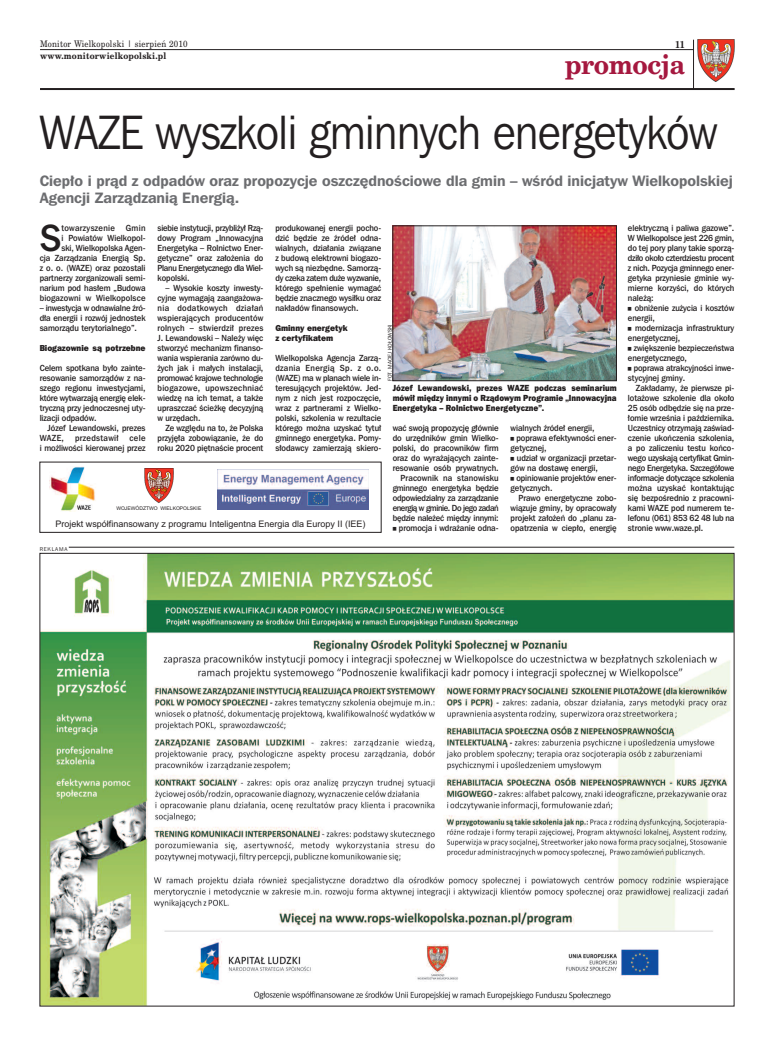
<style>
.page{position:relative;width:774px;height:1046px;background:#fff}
.page>*{position:absolute;margin:0;border:0;box-sizing:border-box;transform-origin:0 0}
.t1{font:48px "Frnk Goth ITC Bk PL";letter-spacing:-.01em;color:#231f20;scale:.9 1}
.t2{font:37.6px "Frnk Goth ITC Md PL";color:#231f20;scale:.93 1}
.t3{font:700 27px "New Brunswick";letter-spacing:-.015em;color:#a5183f;scale:.93 1}
.t4{font:15px/17px "Frnk Goth ITC Dm PL";color:#6c6d70}
.t5{font:700 10px "New Brunswick";color:#231f20;scale:.9 1}
.t6{font:9px "Arial";color:#231f20}
.t7{font:9px "New Brunswick";letter-spacing:.025em;color:#231f20;scale:.9 1}
.t8{font:700 9px "New Brunswick";letter-spacing:.025em;color:#231f20;scale:.9 1}
.t9{font:8.8px/10px "Frnk Goth ITC Md PL";letter-spacing:-.005em;color:#231f20;text-align:justify;scale:.93 1}
.t10{font:8.8px/10px "Frnk Goth ITC Hv PL";color:#231f20;text-align:justify;scale:.9 1}
.t11{font:8.6px/10px "Frnk Goth ITC Hv PL";color:#231f20;scale:.95 1}
.t12{font:5.5px "Frnk Goth ITC Bk PL";color:#231f20}
.t13{font:5.5px "Frnk Goth ITC Bk PL";letter-spacing:.15em;color:#231f20}
.t14{font:5px "Arial";color:#231f20}
</style>
<div class="page">
<hr style="left:40px;top:88px;width:695px;height:2px;background:#231f20">
<hr style="left:40px;top:49px;width:653px;height:1px;background:#231f20">
<img style="left:698px;top:40px;width:37px;height:42px">
<hr style="left:693px;top:40px;width:1px;height:49px;background:#231f20">
<img style="left:395px;top:228px;width:220px;height:151px">
<div style="left:393px;top:226px;width:224px;height:155px;border:1px solid #231f20"></div>
<img style="left:42px;top:555px;width:690px;height:449px">
<hr style="left:69px;top:547px;width:665px;height:1px;background:#231f20">
<div style="left:40px;top:462px;width:341px;height:71px;border:1px solid #231f20"></div>
<img style="left:144px;top:469px;width:30px;height:34px">
<img style="left:218px;top:469px;width:151px;height:40px">
<img style="left:50px;top:466px;width:46px;height:45px">
<p class="t7" style="left:40px;top:38px;width:166px">Monitor Wielkopolski | sierpień 2010</p>
<p class="t8" style="left:40px;top:50px;width:142px">www.monitorwielkopolski.pl</p>
<h3 class="t3" style="left:565px;top:48px;width:131px">promocja</h3>
<p class="t5" style="left:675px;top:38px;width:12px">11</p>
<h1 class="t1" style="left:40px;top:116px;width:754px">WAZE wyszkoli gminnych energetyków</h1>
<h3 class="t4" style="left:40px;top:173px;width:695px">Ciepło i prąd z odpadów oraz propozycje oszczędnościowe dla gmin – wśród inicjatyw Wielkopolskiej<br>Agencji Zarządzanią Energią.</h3>
<h2 class="t2" style="left:40px;top:224px;width:25px">S</h2>
<p class="t9" style="left:40px;top:223px;width:115px;text-align:right">towarzyszenie Gmin<br>i Powiatów Wielkopol-<br>ski, Wielkopolska Agen-<br>cja Zarządzania Energią Sp. z o. o. (WAZE) oraz pozostali partnerzy zorganizowali semi&shy;narium pod hasłem „Budowa biogazowni w Wielkopolsce</p>
<p class="t9" style="left:40px;top:303px;width:115px">– inwestycja w odnawialne źró&shy;dła energii i rozwój jednostek samorządu terytorialnego”.</p>
<p class="t11" style="left:40px;top:343px;width:113px">Biogazownie są potrzebne</p>
<p class="t9" style="left:40px;top:363px;width:115px">Celem spotkana było zainte&shy;resowanie samorządów z na&shy;szego regionu inwestycjami, które wytwarzają energię elek&shy;tryczną przy jednoczesnej uty&shy;lizacji odpadów.</p>
<p class="t9" style="left:40px;top:423px;width:115px;text-indent:8px">Józef Lewandowski, prezes WAZE, przedstawił cele i możliwości kierowanej przez</p>
<p class="t9" style="left:275px;top:223px;width:115px">produkowanej energii pocho&shy;dzić będzie ze źródeł odna&shy;wialnych, działania związane z budową elektrowni biogazo&shy;wych są niezbędne. Samorzą&shy;dy czeka zatem duże wyzwanie, którego spełnienie wymagać będzie znacznego wysiłku oraz nakładów finansowych.</p>
<p class="t11" style="left:275px;top:323px;width:78px">Gminny energetyk z certyfikatem</p>
<p class="t9" style="left:275px;top:353px;width:115px">Wielkopolska Agencja Zarzą&shy;dzania Energią Sp. z o.o. (WAZE) ma w planach wiele in&shy;teresujących projektów. Jed&shy;nym z nich jest rozpoczęcie, wraz z partnerami z Wielko&shy;polski, szkolenia w rezultacie którego można uzyskać tytuł gminnego energetyka. Pomy&shy;słodawcy zamierzają skiero-</p>
<p class="t9" style="left:158px;top:223px;width:115px">siebie instytucji, przybliżył Rzą&shy;dowy Program „Innowacyjna Energetyka – Rolnictwo Ener&shy;getyczne” oraz założenia do Planu Energetycznego dla Wiel&shy;kopolski.</p>
<p class="t9" style="left:158px;top:283px;width:115px;text-indent:8px">– Wysokie koszty inwesty&shy;cyjne wymagają zaangażowa&shy;nia dodatkowych działań wspierających producentów rolnych – stwierdził prezes J. Lewandowski – Należy więc stworzyć mechanizm finanso&shy;wania wspierania zarówno du&shy;żych jak i małych instalacji, promować krajowe technologie biogazowe, upowszechniać wiedzę na ich temat, a także upraszczać ścieżkę decyzyjną w urzędach.</p>
<p class="t9" style="left:158px;top:423px;width:115px;text-indent:8px">Ze względu na to, że Polska przyjęła zobowiązanie, że do roku 2020 piętnaście procent</p>
<p class="t12" style="left:388px;top:381px;width:58px;rotate:-90deg">FOT. MACIEJ KOŁOWSKI</p>
<p class="t10" style="left:393px;top:383px;width:250px">Józef Lewandowski, prezes WAZE podczas seminarium mówił między innymi o Rządowym Programie „Innowacyjna Energetyka – Rolnictwo Energetyczne”.</p>
<p class="t9" style="left:393px;top:423px;width:115px;text-align:right">wać swoją propozycję głównie do urzędników gmin Wielko&shy;polski, do pracowników firm oraz do wyrażających zainte&shy;resowanie osób prywatnych.<br>Pracownik na stanowisku gminnego energetyka będzie odpowiedzialny za zarządzanie energią w gminie. Do jego zadań będzie należeć między innymi:</p>
<p class="t9" style="left:393px;top:523px;width:115px">■ promocja i wdrażanie odna-</p>
<p class="t9" style="left:511px;top:423px;width:92px">wialnych źródeł energii,</p>
<p class="t9" style="left:511px;top:433px;width:115px">■ poprawa efektywności ener&shy;getycznej,</p>
<p class="t9" style="left:511px;top:453px;width:115px">■ udział w organizacji przetar&shy;gów na dostawę energii,</p>
<p class="t9" style="left:511px;top:473px;width:115px">■ opiniowanie projektów ener&shy;getycznych.</p>
<p class="t9" style="left:511px;top:493px;width:115px;text-indent:8px">Prawo energetyczne zobo&shy;wiązuje gminy, by opracowały projekt założeń do „planu za&shy;opatrzenia w ciepło, energię</p>
<p class="t14" style="left:116px;top:505px;width:87px">WOJEWÓDZTWO WIELKOPOLSKIE</p>
<p class="t6" style="left:55px;top:518px;width:312px">Projekt współfinansowany z programu Inteligentna Energia dla Europy II (IEE)</p>
<p class="t13" style="left:40px;top:547px;width:29px">REKLAMA</p>
<p class="t9" style="left:628px;top:223px;width:116px">elektryczną i paliwa gazowe”.<br>W Wielkopolsce jest 226 gmin, do tej pory plany takie sporzą&shy;dziło około czterdziestu procent z nich. Pozycja gminnego ener&shy;getyka przyniesie gminie wy&shy;mierne korzyści, do których należą:</p>
<p class="t9" style="left:628px;top:303px;width:116px">■ obniżenie zużycia i kosztów energii,</p>
<p class="t9" style="left:628px;top:323px;width:116px">■ modernizacja infrastruktury energetycznej,</p>
<p class="t9" style="left:628px;top:343px;width:116px">■ zwiększenie bezpieczeństwa energetycznego,</p>
<p class="t9" style="left:628px;top:363px;width:116px">■ poprawa atrakcyjności inwe&shy;stycyjnej gminy.</p>
<p class="t9" style="left:628px;top:383px;width:116px;text-indent:8px">Zakładamy, że pierwsze pi&shy;lotażowe szkolenie dla około 25 osób odbędzie się na prze&shy;łomie września i października.<br>Uczestnicy otrzymają zaświad&shy;czenie ukończenia szkolenia, a po zaliczeniu testu końco&shy;wego uzyskają certyfikat Gmin&shy;nego Energetyka. Szczegółowe informacje dotyczące szkolenia można uzyskać kontaktując się bezpośrednio z pracowni&shy;kami WAZE pod numerem te&shy;lefonu (061) 853 62 48 lub na stronie www.waze.pl.</p>
</div>
